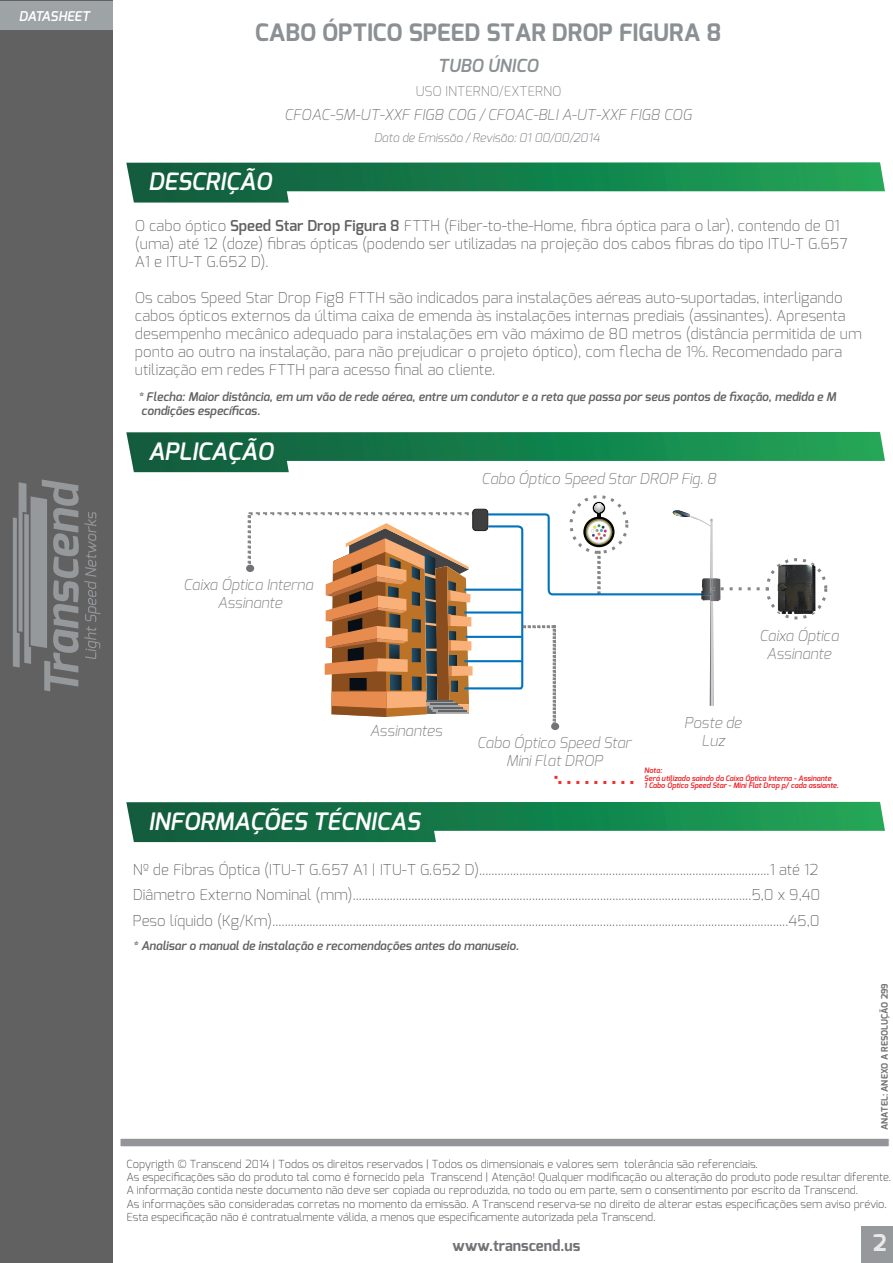
<style>
.page{position:relative;width:893px;height:1263px;background:#fff}
.page>*{position:absolute;margin:0;border:0;box-sizing:border-box;transform-origin:0 0}
.t1{font:italic 600 24px "Exo";color:#fff}
.t2{font:700 24px "Exo";color:#8b9093}
.t3{font:700 22.95px "Exo";color:#e9e9e9}
.t4{font:italic 600 18px "Exo";color:#8b9093}
.t5{font:200 15px/18px "Exo";color:#616162}
.t6{font:italic 200 15px/18px "Exo";color:#727376;text-align:center}
.t7{font:italic 200 15px "Exo";color:#696d72}
.t8{font:700 15px "Exo";color:#727376}
.t9{font:200 13.5px "Exo";color:#7b7f82}
.t10{font:italic 600 13.5px "Exo";letter-spacing:-.005em;color:#fff}
.t11{font:italic 600 12px/14.4px "Exo";color:#616162}
.t12{font:italic 200 12px "Exo";color:#696d72}
.t13{font:200 11.1px/13.4px "Exo";color:#373434}
.t14{font:700 9px "Exo";color:#727376}
.t15{font:italic 600 7.5px/7.5px "Exo";color:#ee1d23}
.s1{font-weight:600}
</style>
<div class="page">
<img style="left:126px;top:162px;width:759px;height:41px">
<img style="left:126px;top:432px;width:759px;height:40px">
<img style="left:126px;top:802px;width:759px;height:40px">
<div style="left:0;top:1px;width:112px;height:1262px;background:#616162"></div>
<svg style="left:13px;top:479px;width:88px;height:212px"></svg>
<div style="left:120px;top:1138px;width:770px;height:9px;background:#939598;border:1px solid #fff"></div>
<div style="left:862px;top:1226px;width:31px;height:37px;background:#96999b"></div>
<div style="left:551px;top:723px;width:8px;height:7px;background:#727376;border-radius:50%"></div>
<div style="left:246px;top:565px;width:8px;height:7px;background:#727376;border-radius:50%"></div>
<img style="left:715px;top:578px;width:5px;height:23px">
<svg style="left:593px;top:502px;width:12px;height:12px"></svg>
<svg style="left:248px;top:504px;width:467px;height:223px"></svg>
<div style="left:569px;top:495px;width:59px;height:59px;border:3px dashed #858688;border-radius:50%"></div>
<div style="left:766px;top:558px;width:61px;height:61px;border:3px dashed #858688;border-radius:50%"></div>
<img style="left:778px;top:564px;width:37px;height:50px">
<div style="left:473px;top:509px;width:15px;height:22px;background:#3f3f40;border-radius:3px"></div>
<div style="left:472px;top:509px;width:16px;height:22px;border:1px solid #231f20;border-radius:3px"></div>
<svg style="left:554px;top:775px;width:80px;height:9px"></svg>
<div style="left:0;top:1px;width:112px;height:28px;background:#9ea3a6"></div>
<p class="t10" style="left:19px;top:7px;width:73px">DATASHEET</p>
<h1 class="t2" style="left:255px;top:17px;width:467px">CABO ÓPTICO SPEED STAR DROP FIGURA 8</h1>
<p class="t4" style="left:438px;top:54px;width:101px">TUBO ÚNICO</p>
<p class="t9" style="left:415px;top:83px;width:147px">USO INTERNO/EXTERNO</p>
<p class="t7" style="left:284px;top:105px;width:409px">CFOAC-SM-UT-XXF FIG8 COG / CFOAC-BLI A-UT-XXF FIG8 COG</p>
<p class="t12" style="left:374px;top:130px;width:227px">Data de Emissão / Revisão: 01 00/00/2014</p>
<h1 class="t1" style="left:148px;top:166px;width:125px">DESCRIÇÃO</h1>
<p class="t5" style="left:135px;top:216px;width:714px">O cabo óptico <span class="s1">Speed Star Drop Figura 8</span> FTTH (Fiber-to-the-Home, fibra óptica para o lar), contendo de 01 (uma) até 12 (doze) fibras ópticas (podendo ser utilizadas na projeção dos cabos fibras do tipo ITU-T G.657<br>A1 e ITU-T G.652 D).</p>
<p class="t5" style="left:135px;top:288px;width:728px">Os cabos Speed Star Drop Fig8 FTTH são indicados para instalações aéreas auto-suportadas, interligando cabos ópticos externos da última caixa de emenda às instalações internas prediais (assinantes). Apresenta desempenho mecânico adequado para instalações em vão máximo de 80 metros (distância permitida de um ponto ao outro na instalação, para não prejudicar o projeto óptico), com flecha de 1%. Recomendado para utilização em redes FTTH para acesso final ao cliente.</p>
<p class="t11" style="left:138px;top:389px;width:699px">* Flecha: Maior distância, em um vão de rede aérea, entre um condutor e a reta que passa por seus pontos de fixação, medida e M condições específicas.</p>
<h1 class="t1" style="left:148px;top:436px;width:127px">APLICAÇÃO</h1>
<p class="t6" style="left:183px;top:575px;width:131px">Caixa Óptica Interna<br>Assinante</p>
<p class="t6" style="left:370px;top:722px;width:74px">Assinantes</p>
<h1 class="t1" style="left:148px;top:805px;width:273px">INFORMAÇÕES TÉCNICAS</h1>
<p class="t6" style="left:482px;top:469px;width:236px">Cabo Óptico Speed Star DROP Fig. 8</p>
<p class="t6" style="left:759px;top:626px;width:81px">Caixa Óptica<br>Assinante</p>
<p class="t6" style="left:477px;top:733px;width:156px">Cabo Óptico Speed Star<br>Mini Flat DROP</p>
<p class="t6" style="left:684px;top:713px;width:59px">Poste de<br>Luz</p>
<p class="t15" style="left:644px;top:767px;width:196px">Nota:<br>Será utilizado saindo da Caixa Óptica Interna - Assinante<br>1 Cabo Óptico Speed Star - Mini Flat Drop p/ cada assiante.</p>
<p class="t5" style="left:133px;top:857px;width:689px;line-height:25px">Nº de Fibras Óptica (ITU-T G.657 A1 | ITU-T G.652 D)..............................................................................................1 até 12<br>Diâmetro Externo Nominal (mm).................................................................................................................................5,0 x 9,40<br>Peso líquido (Kg/Km).......................................................................................................................................................................45,0</p>
<p class="t11" style="left:133px;top:939px;width:387px">* Analisar o manual de instalação e recomendações antes do manuseio.</p>
<p class="t14" style="left:879px;top:1130px;width:149px;rotate:-90deg">ANATEL: ANEXO A RESOLUÇÃO 299</p>
<p class="t13" style="left:126px;top:1157px;width:766px">Copyrigth © Transcend 2014 | Todos os direitos reservados | Todos os dimensionais e valores sem tolerância são referenciais.<br>As especificações são do produto tal como é fornecido pela Transcend | Atenção! Qualquer modificação ou alteração do produto pode resultar diferente.<br>A informação contida neste documento não deve ser copiada ou reproduzida, no todo ou em parte, sem o consentimento por escrito da Transcend.<br>As informações são consideradas corretas no momento da emissão. A Transcend reserva-se no direito de alterar estas especificações sem aviso prévio.<br>Esta especificação não é contratualmente válida, a menos que especificamente autorizada pela Transcend.</p>
<p class="t8" style="left:452px;top:1236px;width:129px">www.transcend.us</p>
<h2 class="t3" style="left:873px;top:1228px;width:15px">2</h2>
</div>
